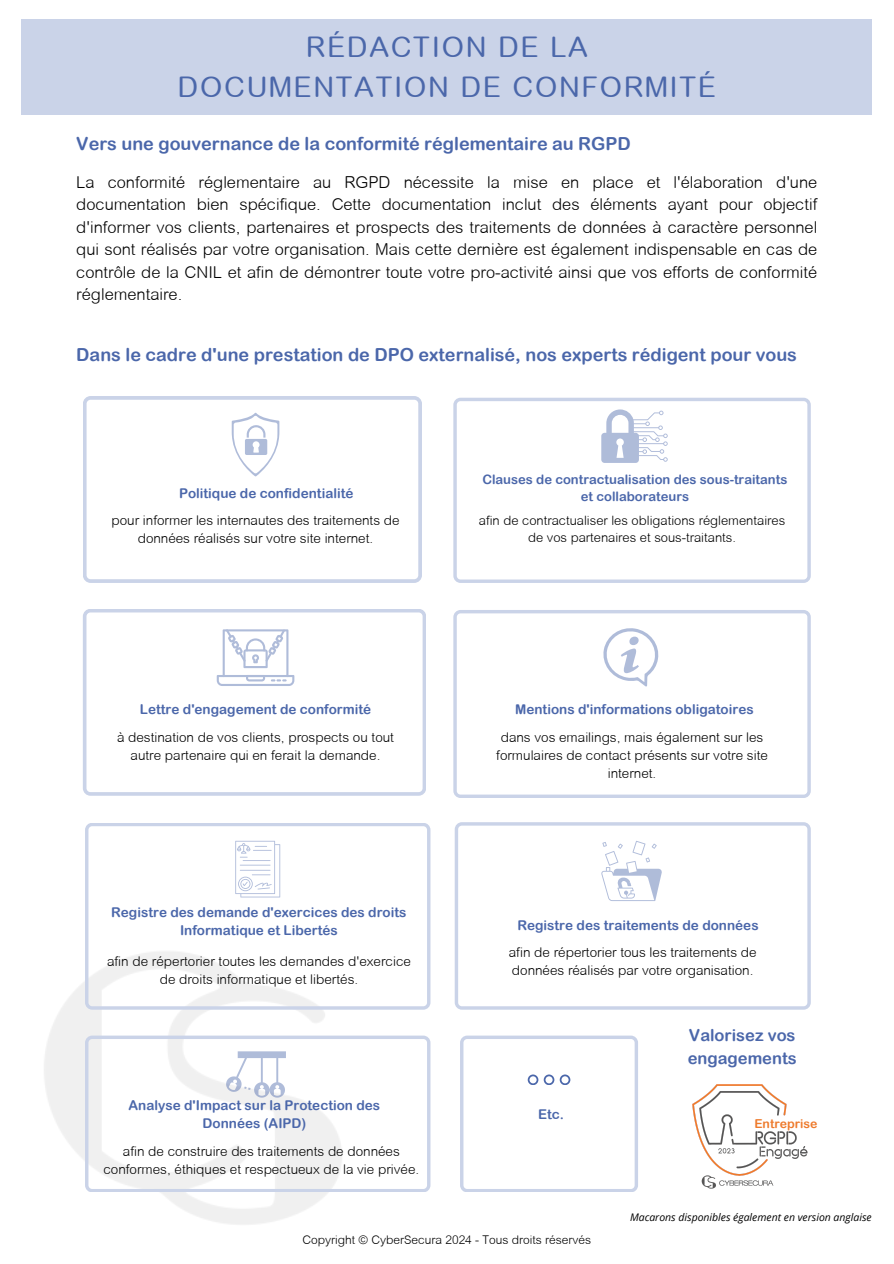
<style>
.page{position:relative;width:894px;height:1264px;background:#fff}
.page>*{position:absolute;margin:0;border:0;box-sizing:border-box;transform-origin:0 0}
.t1{font:28.5px/39.3px "Arial Rounded MT";letter-spacing:.06em;color:#4b67aa;text-align:center}
.t2{font:18px "Arial Rounded MT Bold";color:#4b67aa}
.t3{font:300 16.5px/22.5px "Arial Rounded MT";color:#000;text-align:justify}
.t4{font:16.5px/22.5px "Arial Rounded MT Bold";color:#4b67aa}
.t5{font:300 13.5px/18px "Arial Rounded MT";color:#000;text-align:center}
.t6{font:13.5px/18px "Arial Rounded MT Bold";color:#4b67aa;text-align:center}
.t7{font:300 13.05px/17.4px "Arial Rounded MT";color:#000;text-align:center}
.t8{font:13.05px/17.4px "Arial Rounded MT Bold";color:#4b67aa;text-align:center}
.t9{font:12.3px "Arial Rounded MT Bold";color:#ee7b2d}
.t10{font:300 12px "Arial Rounded MT";color:#000}
.t11{font:italic 10.5px "Open Sans";color:#000}
</style>
<div class="page">
<div style="left:22px;top:19px;width:849px;height:96px;background:#cad3e8"></div>
<svg style="left:83px;top:396px;width:338px;height:187px"></svg>
<svg style="left:232px;top:413px;width:47px;height:63px"></svg>
<svg style="left:453px;top:398px;width:357px;height:185px"></svg>
<svg style="left:601px;top:409px;width:66px;height:54px"></svg>
<svg style="left:453px;top:610px;width:357px;height:188px"></svg>
<svg style="left:602px;top:627px;width:56px;height:59px"></svg>
<svg style="left:83px;top:609px;width:343px;height:186px"></svg>
<svg style="left:217px;top:629px;width:77px;height:57px"></svg>
<svg style="left:85px;top:823px;width:345px;height:186px"></svg>
<svg style="left:235px;top:840px;width:45px;height:57px"></svg>
<svg style="left:454px;top:822px;width:356px;height:187px"></svg>
<svg style="left:601px;top:840px;width:60px;height:61px"></svg>
<svg style="left:85px;top:1035px;width:345px;height:157px"></svg>
<svg style="left:226px;top:1051px;width:60px;height:46px"></svg>
<svg style="left:460px;top:1035px;width:178px;height:157px"></svg>
<img style="left:692px;top:1084px;width:116px;height:105px">
<h1 class="t1" style="left:177px;top:27px;width:539px">RÉDACTION DE LA<br>DOCUMENTATION DE CONFORMITÉ</h1>
<h2 class="t2" style="left:76px;top:133px;width:556px">Vers une gouvernance de la conformité réglementaire au RGPD</h2>
<p class="t3" style="left:76px;top:171px;width:742px">La conformité réglementaire au RGPD nécessite la mise en place et l'élaboration d'une documentation bien spécifique. Cette documentation inclut des éléments ayant pour objectif d'informer vos clients, partenaires et prospects des traitements de données à caractère personnel qui sont réalisés par votre organisation. Mais cette dernière est également indispensable en cas de contrôle de la CNIL et afin de démontrer toute votre pro-activité ainsi que vos efforts de conformité réglementaire.</p>
<h2 class="t2" style="left:76px;top:343px;width:722px">Dans le cadre d'une prestation de DPO externalisé, nos experts rédigent pour vous</h2>
<p class="t6" style="left:179px;top:483px;width:176px">Politique de confidentialité</p>
<p class="t5" style="left:111px;top:511px;width:289px">pour informer les internautes des traitements de données réalisés sur votre site internet.</p>
<p class="t8" style="left:482px;top:470px;width:306px">Clauses de contractualisation des sous-traitants et collaborateurs</p>
<p class="t7" style="left:479px;top:511px;width:308px">afin de contractualiser les obligations réglementaires de vos partenaires et sous-traitants.</p>
<p class="t6" style="left:140px;top:700px;width:233px">Lettre d'engagement de conformité</p>
<p class="t5" style="left:117px;top:728px;width:278px">à destination de vos clients, prospects ou tout autre partenaire qui en ferait la demande.</p>
<p class="t6" style="left:111px;top:903px;width:297px">Registre des demande d'exercices des droits<br>Informatique et Libertés</p>
<p class="t5" style="left:107px;top:952px;width:305px">afin de répertorier toutes les demandes d'exercice de droits informatique et libertés.</p>
<p class="t6" style="left:128px;top:1095px;width:253px">Analyse d'Impact sur la Protection des<br>Données (AIPD)</p>
<p class="t5" style="left:103px;top:1141px;width:317px">afin de construire des traitements de données conformes, éthiques et respectueux de la vie privée.</p>
<p class="t6" style="left:515px;top:700px;width:240px">Mentions d'informations obligatoires</p>
<p class="t5" style="left:496px;top:728px;width:273px">dans vos emailings, mais également sur les formulaires de contact présents sur votre site internet.</p>
<p class="t6" style="left:517px;top:915px;width:243px">Registre des traitements de données</p>
<p class="t5" style="left:508px;top:943px;width:249px;text-align:left">afin de répertorier tous les traitements de données réalisés par votre organisation.</p>
<p class="t6" style="left:538px;top:1104px;width:28px">Etc.</p>
<p class="t4" style="left:687px;top:1023px;width:111px">Valorisez vos engagements</p>
<p class="t9" style="left:754px;top:1116px;width:65px">Entreprise</p>
<p class="t11" style="left:629px;top:1209px;width:243px">Macarons disponibles également en version anglaise</p>
<p class="t10" style="left:302px;top:1232px;width:290px">Copyright © CyberSecura 2024 - Tous droits réservés</p>
</div>
